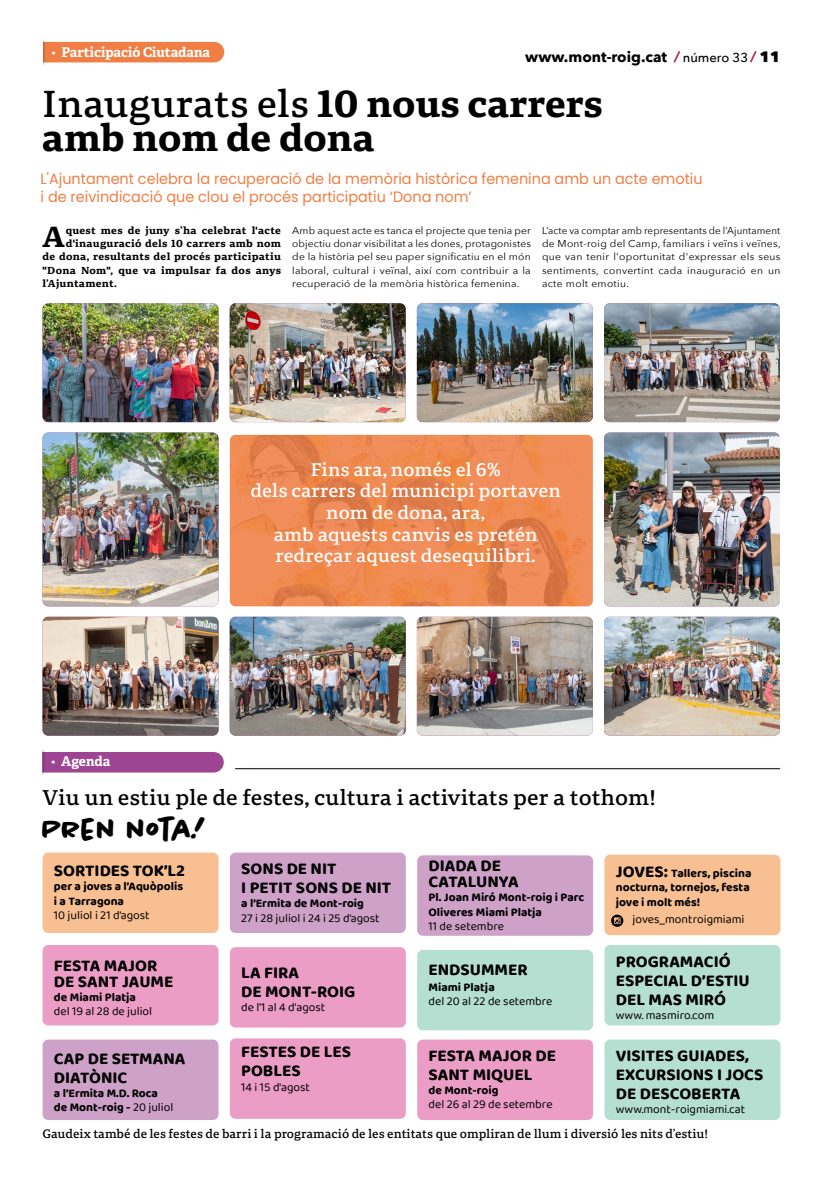
<style>
.page{position:relative;width:823px;height:1191px;background:#fff}
.page>*{position:absolute;margin:0;border:0;box-sizing:border-box;transform-origin:0 0}
.t1{font:37px "Portada Text Bk";color:#000}
.t2{font:700 37px "Portada Text";color:#000}
.t3{font:700 30px "Chantal";color:#000;scale:.96 1}
.t4{font:700 28.7px "Portada Text";color:#000}
.t5{font:21px "Portada Text Bk";color:#000}
.t6{font:18px/21.6px "Portada Text Bk";color:#fff;text-align:center}
.t7{font:700 17px/19px "Baloo 2";color:#000}
.t8{font:15px/18px "Poppins";color:#f07e45;scale:.96 1}
.t9{font:700 15px "Avenir Next";color:#000}
.t10{font:700 13.6px "Adelle";color:#fff}
.t11{font:700 12px/14.4px "Baloo 2";color:#000}
.t12{font:12px "Baloo 2";color:#000}
.t13{font:12px "Portada Text Bk";color:#000}
.t14{font:10px/13.2px "Avenir Next";letter-spacing:.02em;color:#000;text-align:justify}
.t15{font:700 10px "Portada Text";letter-spacing:.03em;color:#000}
.s1{font-size:18.4px}
.s2{font-weight:800;color:#ab273b}
.s3{font-weight:500;font-size:13px}
.s4{font-weight:800}
.s5{font-family:"Portada Text";font-weight:700}
.s6{font-weight:400}
.s7{font-size:17px}
</style>
<div class="page">
<img style="left:43px;top:303px;width:175px;height:119px">
<img style="left:43px;top:617px;width:175px;height:118px">
<img style="left:43px;top:432px;width:175px;height:174px">
<img style="left:229px;top:303px;width:176px;height:119px">
<img style="left:229px;top:617px;width:176px;height:118px">
<img style="left:416px;top:303px;width:176px;height:119px">
<img style="left:230px;top:435px;width:104px;height:123px">
<img style="left:242px;top:435px;width:92px;height:2px">
<img style="left:334px;top:435px;width:99px;height:16px">
<img style="left:433px;top:435px;width:69px;height:42px">
<img style="left:502px;top:435px;width:90px;height:42px">
<img style="left:476px;top:477px;width:116px;height:129px">
<svg style="left:242px;top:454px;width:34px;height:97px;background:#ee8953"></svg>
<img style="left:245px;top:543px;width:109px;height:63px">
<img style="left:371px;top:436px;width:123px;height:150px">
<img style="left:276px;top:451px;width:120px;height:152px">
<img style="left:354px;top:557px;width:122px;height:49px">
<img style="left:416px;top:617px;width:176px;height:118px">
<img style="left:604px;top:303px;width:175px;height:119px">
<img style="left:604px;top:617px;width:175px;height:118px">
<img style="left:604px;top:432px;width:175px;height:174px">
<div style="left:43px;top:852px;width:175px;height:81px;background:#f7bf92;border-radius:6px"></div>
<div style="left:230px;top:852px;width:175px;height:81px;background:#cea1c8;border-radius:6px"></div>
<div style="left:230px;top:1038px;width:175px;height:80px;background:#eb9dc6;border-radius:6px"></div>
<div style="left:417px;top:1039px;width:175px;height:81px;background:#eb9dc6;border-radius:6px"></div>
<div style="left:43px;top:945px;width:175px;height:80px;background:#eb9dc6;border-radius:6px"></div>
<div style="left:417px;top:855px;width:175px;height:80px;background:#cea1c8;border-radius:6px"></div>
<div style="left:604px;top:945px;width:176px;height:80px;background:#b5dfd1;border-radius:6px"></div>
<div style="left:604px;top:854px;width:176px;height:81px;background:#f7bf92;border-radius:6px"></div>
<div style="left:43px;top:1039px;width:175px;height:81px;background:#cea1c8;border-radius:6px"></div>
<div style="left:230px;top:947px;width:175px;height:80px;background:#eb9dc6;border-radius:6px"></div>
<div style="left:417px;top:950px;width:175px;height:80px;background:#b5dfd1;border-radius:6px"></div>
<div style="left:604px;top:1039px;width:176px;height:81px;background:#b5dfd1;border-radius:6px"></div>
<div style="left:33px;top:42px;width:191px;height:20px;background:#f07e45;border-radius:10px"></div>
<div style="left:35px;top:38px;width:11px;height:28px;background:#000;opacity:.25"></div>
<div style="left:32px;top:36px;width:10px;height:32px;background:#fff"></div>
<svg style="left:611px;top:914px;width:12px;height:13px"></svg>
<div style="left:33px;top:752px;width:191px;height:20px;background:#9d4492;border-radius:10px"></div>
<div style="left:34px;top:748px;width:12px;height:28px;background:#000;opacity:.25"></div>
<div style="left:32px;top:746px;width:10px;height:32px;background:#fff;border:1px solid #fff"></div>
<div style="left:233px;top:759px;width:559px;height:19px;background:#000;opacity:.35"></div>
<hr style="left:235px;top:768px;width:544px;height:1px;background:#000">
<h3 class="t10" style="left:52px;top:43px;width:160px"><span class="s1">·</span> Participació Ciutadana</h3>
<h3 class="t9" style="left:525px;top:44px;width:256px">www.mont-roig.cat <span class="s2">⁄</span> <span class="s3">número 33</span> <span class="s2">⁄</span> <span class="s4">11</span></h3>
<h1 class="t1" style="left:42px;top:78px;width:562px">Inaugurats els <span class="s5">10 nous carrers</span></h1>
<h1 class="t2" style="left:42px;top:110px;width:334px">amb nom de dona</h1>
<h3 class="t8" style="left:41px;top:170px;width:690px">L'Ajuntament celebra la recuperació de la memòria històrica femenina amb un acte emotiu i de reivindicació que clou el procés participatiu ‘Dona nom’</h3>
<h3 class="t4" style="left:42px;top:215px;width:24px">A</h3>
<p class="t15" style="left:66px;top:223px;width:217px">quest mes de juny s’ha celebrat l'acte</p>
<p class="t15" style="left:66px;top:236px;width:217px">d'inauguració dels 10 carrers amb nom</p>
<p class="t15" style="left:43px;top:249px;width:240px">de dona, resultants del procés participatiu</p>
<p class="t15" style="left:43px;top:263px;width:240px">"Dona Nom", que va impulsar fa dos anys</p>
<p class="t15" style="left:43px;top:276px;width:76px">l’Ajuntament.</p>
<p class="t14" style="left:292px;top:223px;width:240px">Amb aquest acte es tanca el projecte que tenia per objectiu donar visibilitat a les dones, protagonistes de la història pel seu paper significatiu en el món laboral, cultural i veïnal, així com contribuir a la recuperació de la memòria històrica femenina.</p>
<p class="t14" style="left:541px;top:223px;width:240px">L’acte va comptar amb representants de l’Ajuntament de Mont-roig del Camp, familiars i veïns i veïnes, que van tenir l'oportunitat d'expressar els seus sentiments, convertint cada inauguració en un acte molt emotiu.</p>
<h3 class="t10" style="left:51px;top:753px;width:61px"><span class="s1">·</span> Agenda</h3>
<h3 class="t6" style="left:250px;top:458px;width:312px">Fins ara, només el 6%<br>dels carrers del municipi portaven nom de dona, ara,<br>amb aquests canvis es pretén redreçar aquest desequilibri.</h3>
<h3 class="t5" style="left:43px;top:782px;width:614px">Viu un estiu ple de festes, cultura i activitats per a tothom!</h3>
<h2 class="t3" style="left:43px;top:811px;width:172px">PREN NOTA!</h2>
<h3 class="t7" style="left:54px;top:860px;width:133px">SORTIDES TOK’L2</h3>
<p class="t11" style="left:54px;top:879px;width:131px">per a joves a l’Aquòpolis i a Tarragona</p>
<p class="t12" style="left:54px;top:907px;width:97px">10 juliol i 21 d’agost</p>
<h3 class="t7" style="left:54px;top:956px;width:121px;line-height:16px">FESTA MAJOR<br>DE SANT JAUME</h3>
<p class="t11" style="left:54px;top:989px;width:84px">de Miami Platja</p>
<p class="t12" style="left:54px;top:1003px;width:100px">del 19 al 28 de juliol</p>
<h3 class="t7" style="left:54px;top:1048px;width:133px">CAP DE SETMANA<br>DIATÒNIC</h3>
<p class="t11" style="left:54px;top:1085px;width:121px">a l’Ermita M.D. Roca de Mont-roig - <span class="s6">20 juliol</span></p>
<h3 class="t7" style="left:241px;top:858px;width:151px">SONS DE NIT<br>I PETIT SONS DE NIT</h3>
<p class="t11" style="left:241px;top:896px;width:124px">a l’Ermita de Mont-roig</p>
<p class="t12" style="left:241px;top:909px;width:140px">27 i 28 juliol i 24 i 25 d’agost</p>
<h3 class="t7" style="left:241px;top:962px;width:116px">LA FIRA<br>DE MONT-ROIG</h3>
<p class="t12" style="left:241px;top:999px;width:86px">de l’1 al 4 d'agost</p>
<h3 class="t7" style="left:241px;top:1041px;width:111px">FESTES DE LES<br>POBLES</h3>
<p class="t12" style="left:241px;top:1078px;width:70px">14 i 15 d'agost</p>
<h3 class="t7" style="left:428px;top:857px;width:91px;line-height:16px">DIADA DE<br>CATALUNYA</h3>
<p class="t11" style="left:428px;top:890px;width:157px">Pl. Joan Miró Mont-roig i Parc<br>Oliveres Miami Platja</p>
<p class="t12" style="left:428px;top:918px;width:77px">11 de setembre</p>
<h3 class="t7" style="left:428px;top:959px;width:101px">ENDSUMMER</h3>
<p class="t11" style="left:428px;top:979px;width:68px">Miami Platja</p>
<p class="t12" style="left:428px;top:993px;width:125px">del 20 al 22 de setembre</p>
<h3 class="t7" style="left:428px;top:1045px;width:129px">FESTA MAJOR DE<br>SANT MIQUEL</h3>
<p class="t11" style="left:428px;top:1082px;width:71px">de Mont-roig</p>
<p class="t12" style="left:428px;top:1096px;width:125px">del 26 al 29 de setembre</p>
<p class="t11" style="left:615px;top:865px;width:137px"><span class="s7">JOVES:</span> Tallers, piscina nocturna, tornejos, festa jove i molt més!</p>
<p class="t12" style="left:632px;top:910px;width:113px">joves_montroigmiami</p>
<h3 class="t7" style="left:615px;top:951px;width:135px">PROGRAMACIÓ<br>ESPECIAL D’ESTIU<br>DEL MAS MIRÓ</h3>
<p class="t12" style="left:615px;top:1007px;width:100px">www. masmiro.com</p>
<h3 class="t7" style="left:615px;top:1045px;width:149px">VISITES GUIADES,<br>EXCURSIONS I JOCS<br>DE DESCOBERTA</h3>
<p class="t12" style="left:615px;top:1101px;width:131px">www.mont-roigmiami.cat</p>
<p class="t13" style="left:43px;top:1125px;width:666px">Gaudeix també de les festes de barri i la programació de les entitats que ompliran de llum i diversió les nits d’estiu!</p>
</div>
